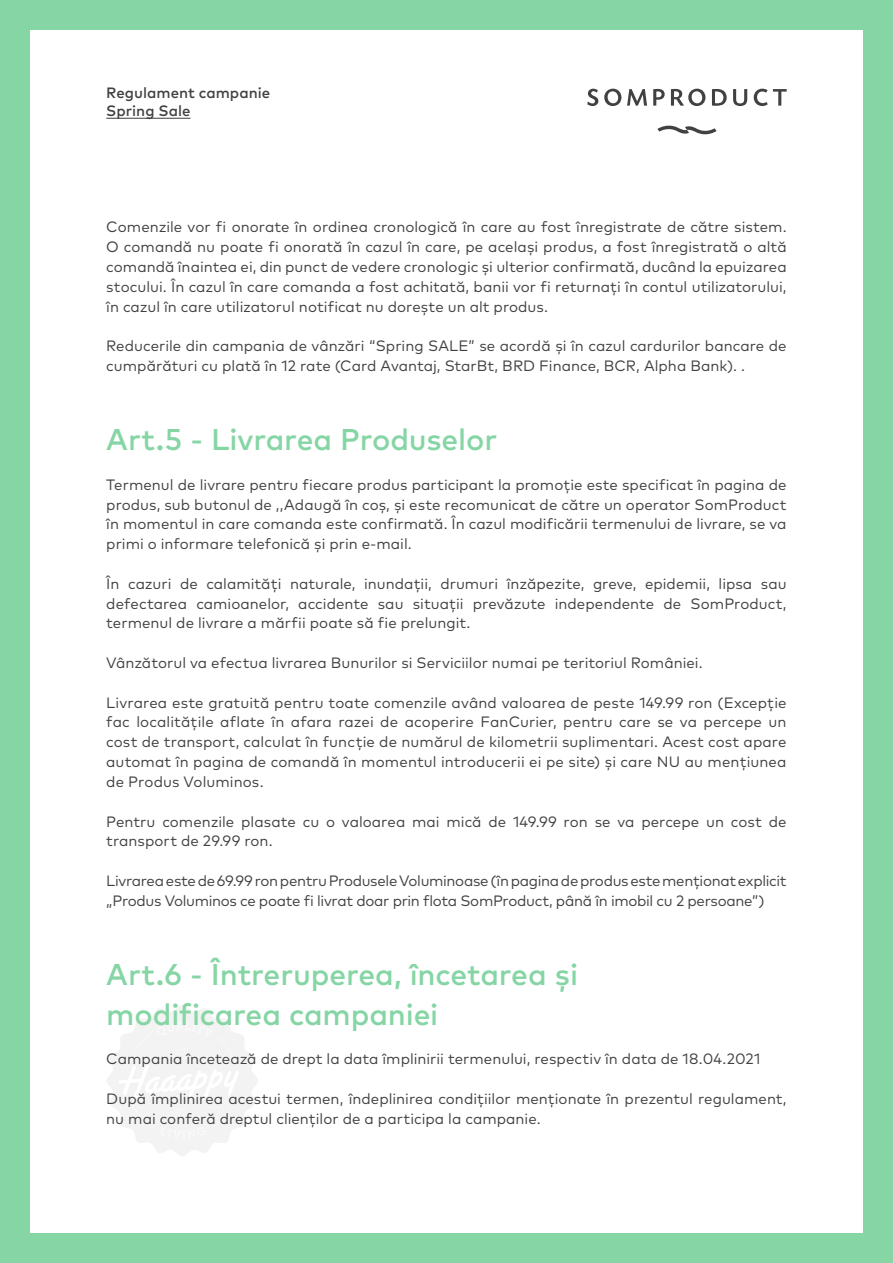
<style>
.page{position:relative;width:893px;height:1263px;background:#fff}
.page>*{position:absolute;margin:0;border:0;box-sizing:border-box;transform-origin:0 0}
.t1{font:500 30px/39.6px "Mark Pro";letter-spacing:-.005em;color:#85d5a5}
.t2{font:15px/19.8px "Mark Pro";color:#414042}
.t3{font:15px/19.8px "Mark Pro";letter-spacing:-.02em;color:#414042}
.t4{font:500 15px/18px "Mark Pro";color:#414042}
</style>
<div class="page">
<div style="left:0;top:0;width:893px;height:1263px;border:30px solid #85d5a5"></div>
<svg style="left:587px;top:89px;width:200px;height:45px"></svg>
<hr style="left:106px;top:118px;width:85px;height:1px;background:#414042">
<svg style="left:107px;top:1005px;width:151px;height:151px"></svg>
<p class="t4" style="left:106px;top:83px;width:165px">Regulament campanie<br>Spring Sale</p>
<p class="t2" style="left:106px;top:216px;width:682px">Comenzile vor fi onorate în ordinea cronologică în care au fost înregistrate de către sistem.<br>O comandă nu poate fi onorată în cazul în care, pe același produs, a fost înregistrată o altă comandă înaintea ei, din punct de vedere cronologic și ulterior confirmată, ducând la epuizarea stocului. În cazul în care comanda a fost achitată, banii vor fi returnați în contul utilizatorului, în cazul în care utilizatorul notificat nu dorește un alt produs.</p>
<p class="t2" style="left:106px;top:335px;width:682px">Reducerile din campania de vânzări “Spring SALE” se acordă și în cazul cardurilor bancare de cumpărături cu plată în 12 rate (Card Avantaj, StarBt, BRD Finance, BCR, Alpha Bank). .</p>
<h1 class="t1" style="left:106px;top:417px;width:392px">Art.5 - Livrarea Produselor</h1>
<p class="t2" style="left:106px;top:473px;width:682px;text-align:justify">Termenul de livrare pentru fiecare produs participant la promoție este specificat în pagina de produs, sub butonul de ,,Adaugă în coș, și este recomunicat de către un operator SomProduct în momentul in care comanda este confirmată. În cazul modificării termenului de livrare, se va primi o informare telefonică și prin e-mail.</p>
<p class="t2" style="left:106px;top:572px;width:682px;text-align:justify">În cazuri de calamități naturale, inundații, drumuri înzăpezite, greve, epidemii, lipsa sau defectarea camioanelor, accidente sau situații prevăzute independente de SomProduct, termenul de livrare a mărfii poate să fie prelungit.</p>
<p class="t2" style="left:106px;top:652px;width:598px">Vânzătorul va efectua livrarea Bunurilor si Serviciilor numai pe teritoriul României.</p>
<p class="t2" style="left:106px;top:691px;width:682px;text-align:justify">Livrarea este gratuită pentru toate comenzile având valoarea de peste 149.99 ron (Excepție fac localitățile aflate în afara razei de acoperire FanCurier, pentru care se va percepe un cost de transport, calculat în funcție de numărul de kilometrii suplimentari. Acest cost apare automat în pagina de comandă în momentul introducerii ei pe site) și care NU au mențiunea de Produs Voluminos.</p>
<p class="t2" style="left:106px;top:810px;width:682px">Pentru comenzile plasate cu o valoarea mai mică de 149.99 ron se va percepe un cost de transport de 29.99 ron.</p>
<p class="t3" style="left:106px;top:869px;width:682px">Livrarea este de 69.99 ron pentru Produsele Voluminoase (în pagina de produs este menționat explicit „Produs Voluminos ce poate fi livrat doar prin flota SomProduct, până în imobil cu 2 persoane”)</p>
<h1 class="t1" style="left:106px;top:952px;width:473px">Art.6 - Întreruperea, încetarea și modificarea campaniei</h1>
<p class="t2" style="left:106px;top:1048px;width:656px">Campania încetează de drept la data împlinirii termenului, respectiv în data de 18.04.2021</p>
<p class="t2" style="left:106px;top:1087px;width:682px">După împlinirea acestui termen, îndeplinirea condițiilor menționate în prezentul regulament, nu mai conferă dreptul clienților de a participa la campanie.</p>
</div>
